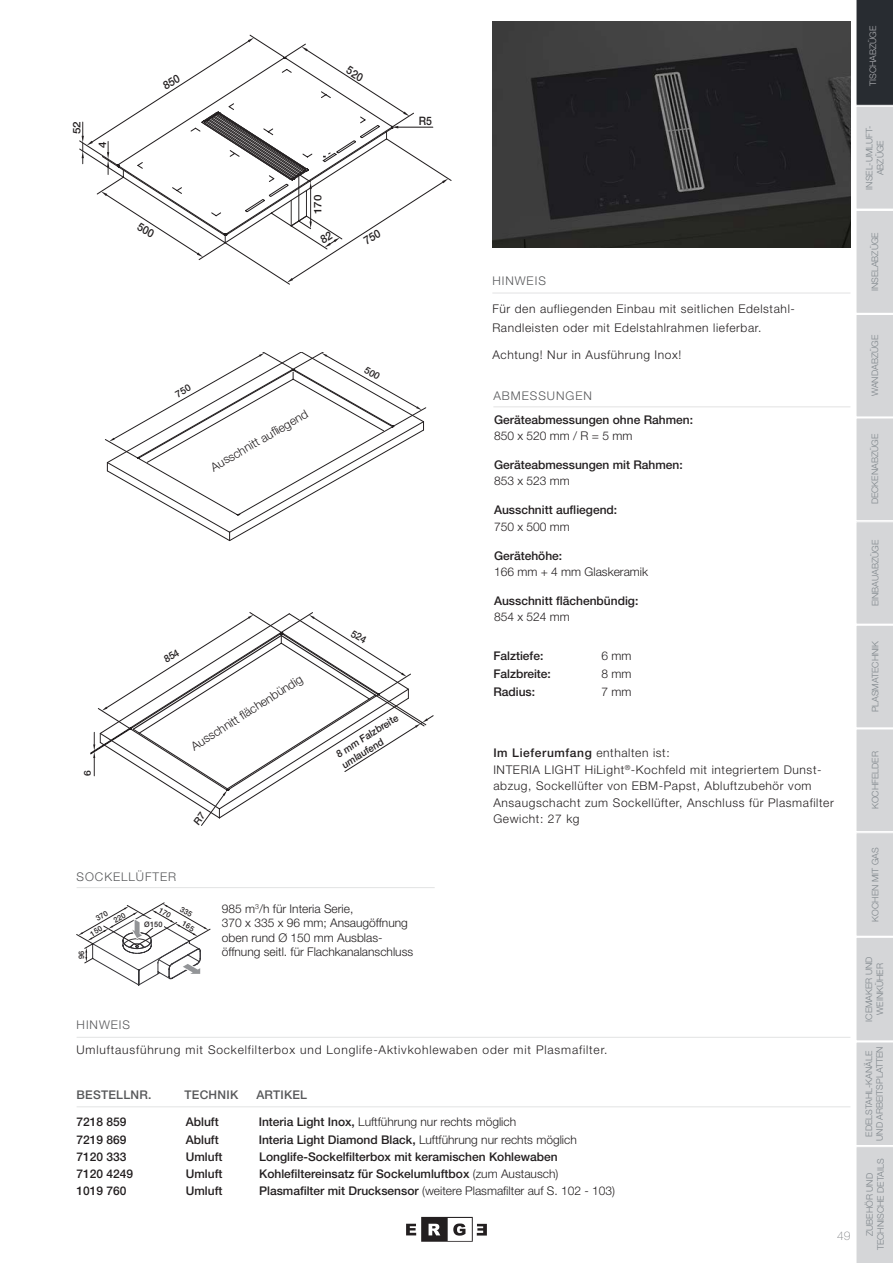
<style>
.page{position:relative;width:893px;height:1263px;background:#fff}
.page>*{position:absolute;margin:0;border:0;box-sizing:border-box;transform-origin:0 0}
.Bestellnr_lang_Tab_f{font:300 12px "Helvetica Neue LT Std";letter-spacing:.05em;color:#231f20}
.Bestellnr_lang_Tab_f-2{font:500 12px "Helvetica Neue LT Std";color:#231f20}
.Bestellnr_lang_Tab_f-3{font:300 12px/14.4px "Helvetica Neue LT Std";color:#231f20}
.Bestellnr_lang_Tab_f-4{font:300 12px "Helvetica Neue LT Std";letter-spacing:.07em;color:#231f20}
.t1{font:300 12px "Helvetica Neue LT Std";letter-spacing:.08em;color:#57585a}
.Bestellnr_lang_Tab_f-5{font:500 12px "Helvetica Neue LT Std";letter-spacing:.05em;color:#231f20}
.t2{font:500 12px "Helvetica Neue LT Std";letter-spacing:.02em;color:#57585a}
.t3{font:100 12px "Helvetica Neue LT Std";color:#808285}
.t4{font:500 11.7px "Helvetica Neue";color:#231f20;scale:.9 1}
.t5{font:500 10.5px "Helvetica Neue";color:#231f20;scale:1.12 1}
.t6{font:500 10.05px/12.3px "Helvetica Neue";color:#231f20;scale:.96 1}
.t7{font:500 9.45px "Helvetica Neue";color:#231f20;scale:1.1 1}
.t8{font:300 9px/10.8px "Helvetica Neue LT Std";color:#7e858a;text-align:center}
.t9{font:300 9px "Helvetica Neue LT Std";color:#b0b1b5}
.t10{font:500 7.65px "Helvetica Neue";color:#231f20}
.t11{font:500 7.5px "Helvetica Neue";color:#231f20}
.s1{font-weight:300}
.s2{font-weight:500}
</style>
<div class="page">
<svg style="left:406px;top:1217px;width:81px;height:25px"></svg>
<hr style="left:77px;top:1106px;width:773px;height:1px;background:#57585a">
<hr style="left:493px;top:406px;width:357px;height:1px;background:#57585a">
<hr style="left:77px;top:887px;width:358px;height:1px;background:#57585a">
<img style="left:493px;top:21px;width:357px;height:227px">
<hr style="left:492px;top:293px;width:358px;height:1px;background:#57585a">
<hr style="left:77px;top:1037px;width:773px;height:1px;background:#57585a">
<svg style="left:856px;top:0;width:37px;height:1263px;background:#c8c9cb"></svg>
<svg style="left:79px;top:35px;width:373px;height:250px"></svg>
<svg style="left:105px;top:352px;width:321px;height:189px"></svg>
<svg style="left:90px;top:612px;width:344px;height:214px"></svg>
<svg style="left:77px;top:902px;width:133px;height:84px"></svg>
<p class="t5" style="left:68px;top:134px;width:13px;rotate:-90deg">52</p>
<p class="t5" style="left:94px;top:148px;width:7px;rotate:-90deg">4</p>
<p class="t5" style="left:309px;top:214px;width:19px;rotate:-90deg">170</p>
<p class="Bestellnr_lang_Tab_f" style="left:208px;top:461px;width:112px;rotate:-30deg">Ausschnitt aufl iegend</p>
<p class="t4" style="left:419px;top:112px;width:16px">R5</p>
<p class="t7" style="left:80px;top:776px;width:7px;rotate:-90deg">6</p>
<p class="Bestellnr_lang_Tab_f" style="left:188px;top:741px;width:131px;rotate:-33deg">Ausschnitt fl ächenbündig</p>
<p class="t6" style="left:332px;top:749px;width:77px;rotate:-32deg">8 mm Falzbreite umlaufend</p>
<p class="t1" style="left:77px;top:870px;width:101px">SOCKELLÜFTER</p>
<p class="t10" style="left:77px;top:959px;width:10px;rotate:-90deg">96</p>
<p class="t11" style="left:144px;top:919px;width:20px">Ø150</p>
<p class="t1" style="left:77px;top:1017px;width:55px">HINWEIS</p>
<p class="Bestellnr_lang_Tab_f-3" style="left:222px;top:901px;width:133px">985 m<sup>3</sup>/h für Interia Serie,</p>
<p class="Bestellnr_lang_Tab_f-3" style="left:222px;top:915px;width:188px">370 x 335 x 96 mm; Ansaugöffnung oben rund Ø 150 mm Ausblas-</p>
<p class="Bestellnr_lang_Tab_f-3" style="left:222px;top:944px;width:193px">öffnung seitl. für Flachkanalanschluss</p>
<p class="t1" style="left:492px;top:273px;width:55px">HINWEIS</p>
<p class="Bestellnr_lang_Tab_f" style="left:492px;top:302px;width:304px">Für den aufliegenden Einbau mit seitlichen Edelstahl-</p>
<p class="Bestellnr_lang_Tab_f" style="left:492px;top:320px;width:271px">Randleisten oder mit Edelstahlrahmen lieferbar.</p>
<p class="Bestellnr_lang_Tab_f" style="left:492px;top:347px;width:191px">Achtung! Nur in Ausführung Inox!</p>
<p class="t1" style="left:493px;top:388px;width:100px">ABMESSUNGEN</p>
<p class="Bestellnr_lang_Tab_f-2" style="left:494px;top:412px;width:200px">Geräteabmessungen ohne Rahmen:</p>
<p class="Bestellnr_lang_Tab_f-3" style="left:494px;top:428px;width:140px">850 x 520 mm / R = 5 mm</p>
<p class="Bestellnr_lang_Tab_f-2" style="left:494px;top:457px;width:190px">Geräteabmessungen mit Rahmen:</p>
<p class="Bestellnr_lang_Tab_f" style="left:494px;top:474px;width:77px">853 x 523 mm</p>
<p class="Bestellnr_lang_Tab_f-2" style="left:494px;top:503px;width:125px">Ausschnitt aufliegend:</p>
<p class="Bestellnr_lang_Tab_f" style="left:494px;top:519px;width:77px">750 x 500 mm</p>
<p class="Bestellnr_lang_Tab_f-2" style="left:494px;top:548px;width:70px">Gerätehöhe:</p>
<p class="Bestellnr_lang_Tab_f-3" style="left:494px;top:564px;width:156px">166 mm + 4 mm Glaskeramik</p>
<p class="Bestellnr_lang_Tab_f-2" style="left:494px;top:593px;width:146px">Ausschnitt flächenbündig:</p>
<p class="Bestellnr_lang_Tab_f" style="left:494px;top:610px;width:77px">854 x 524 mm</p>
<p class="Bestellnr_lang_Tab_f-2" style="left:493px;top:648px;width:52px">Falztiefe:</p>
<p class="Bestellnr_lang_Tab_f" style="left:601px;top:648px;width:31px">6 mm</p>
<p class="Bestellnr_lang_Tab_f-2" style="left:493px;top:666px;width:59px">Falzbreite:</p>
<p class="Bestellnr_lang_Tab_f" style="left:601px;top:666px;width:31px">8 mm</p>
<p class="Bestellnr_lang_Tab_f-2" style="left:493px;top:684px;width:43px">Radius:</p>
<p class="Bestellnr_lang_Tab_f" style="left:601px;top:684px;width:31px">7 mm</p>
<p class="Bestellnr_lang_Tab_f-5" style="left:493px;top:746px;width:178px">Im Lieferumfang <span class="s1">enthalten ist:</span></p>
<p class="Bestellnr_lang_Tab_f" style="left:493px;top:762px;width:330px">INTERIA LIGHT HiLight<sup>®</sup>-Kochfeld mit integriertem Dunst-</p>
<p class="Bestellnr_lang_Tab_f" style="left:493px;top:778px;width:320px">abzug, Sockellüfter von EBM-Papst, Abluftzubehör vom</p>
<p class="Bestellnr_lang_Tab_f" style="left:493px;top:795px;width:342px">Ansaugschacht zum Sockellüfter, Anschluss für Plasmafilter</p>
<p class="Bestellnr_lang_Tab_f" style="left:493px;top:811px;width:88px">Gewicht: 27 kg</p>
<p class="Bestellnr_lang_Tab_f-4" style="left:77px;top:1042px;width:532px">Umluftausführung mit Sockelfilterbox und Longlife-Aktivkohlewaben oder mit Plasmafilter.</p>
<p class="t2" style="left:77px;top:1087px;width:76px">BESTELLNR.</p>
<p class="t2" style="left:185px;top:1087px;width:55px">TECHNIK</p>
<p class="t2" style="left:256px;top:1087px;width:52px">ARTIKEL</p>
<p class="Bestellnr_lang_Tab_f-2" style="left:77px;top:1115px;width:52px">7218 859</p>
<p class="Bestellnr_lang_Tab_f-2" style="left:186px;top:1115px;width:34px">Abluft</p>
<p class="Bestellnr_lang_Tab_f-3" style="left:259px;top:1115px;width:259px"><span class="s2">Interia Light Inox,</span> Luftführung nur rechts möglich</p>
<p class="Bestellnr_lang_Tab_f-2" style="left:77px;top:1132px;width:52px">7219 869</p>
<p class="Bestellnr_lang_Tab_f-2" style="left:186px;top:1132px;width:34px">Abluft</p>
<p class="Bestellnr_lang_Tab_f-3" style="left:259px;top:1132px;width:320px"><span class="s2">Interia Light Diamond Black,</span> Luftführung nur rechts möglich</p>
<p class="Bestellnr_lang_Tab_f-2" style="left:77px;top:1149px;width:52px">7120 333</p>
<p class="Bestellnr_lang_Tab_f-2" style="left:186px;top:1149px;width:38px">Umluft</p>
<p class="Bestellnr_lang_Tab_f-2" style="left:259px;top:1149px;width:300px">Longlife-Sockelfilterbox mit keramischen Kohlewaben</p>
<p class="Bestellnr_lang_Tab_f-2" style="left:77px;top:1167px;width:58px">7120 4249</p>
<p class="Bestellnr_lang_Tab_f-2" style="left:186px;top:1167px;width:38px">Umluft</p>
<p class="Bestellnr_lang_Tab_f-2" style="left:259px;top:1167px;width:301px">Kohlefiltereinsatz für Sockelumluftbox <span class="s1">(zum Austausch)</span></p>
<p class="Bestellnr_lang_Tab_f-2" style="left:77px;top:1184px;width:52px">1019 760</p>
<p class="Bestellnr_lang_Tab_f-2" style="left:186px;top:1184px;width:38px">Umluft</p>
<p class="Bestellnr_lang_Tab_f-3" style="left:259px;top:1184px;width:357px"><span class="s2">Plasmafilter mit Drucksensor</span> (weitere Plasmafilter auf S. 102 - 103)</p>
<p class="t3" style="left:837px;top:1229px;width:15px">49</p>
<p class="t9" style="left:867px;top:86px;width:62px;rotate:-90deg">TISCHABZÜGE</p>
<p class="t8" style="left:864px;top:190px;width:66px;rotate:-90deg">INSEL-UMLUFT-</p>
<p class="t8" style="left:875px;top:175px;width:37px;rotate:-90deg">ABZÜGE</p>
<p class="t8" style="left:869px;top:291px;width:61px;rotate:-90deg">INSELABZÜGE</p>
<p class="t8" style="left:869px;top:396px;width:63px;rotate:-90deg">WANDABZÜGE</p>
<p class="t8" style="left:869px;top:504px;width:72px;rotate:-90deg">DECKENABZÜGE</p>
<p class="t8" style="left:870px;top:606px;width:68px;rotate:-90deg">EINBAUABZÜGE</p>
<p class="t8" style="left:870px;top:712px;width:73px;rotate:-90deg">PLASMATECHNIK</p>
<p class="t8" style="left:870px;top:809px;width:59px;rotate:-90deg">KOCHFELDER</p>
<p class="t8" style="left:870px;top:922px;width:76px;rotate:-90deg">KOCHEN MIT GAS</p>
<p class="t8" style="left:863px;top:1022px;width:67px;rotate:-90deg">ICEMAKER UND<br>WEINKÜHER</p>
<p class="t8" style="left:863px;top:1141px;width:96px;rotate:-90deg">EDELSTAHL-KANÄLE<br>UND ARBEITSPLATTEN</p>
<p class="t8" style="left:873px;top:1250px;width:93px;rotate:-90deg">TECHNISCHE DETAILS</p>
<p class="t8" style="left:875px;top:1250px;width:93px;rotate:-90deg">TECHNISCHE DETAILS</p>
<p class="t8" style="left:862px;top:1236px;width:64px;rotate:-90deg">ZUBEHÖR UND</p>
<p class="t8" style="left:864px;top:1236px;width:64px;rotate:-90deg">ZUBEHÖR UND</p>
</div>
